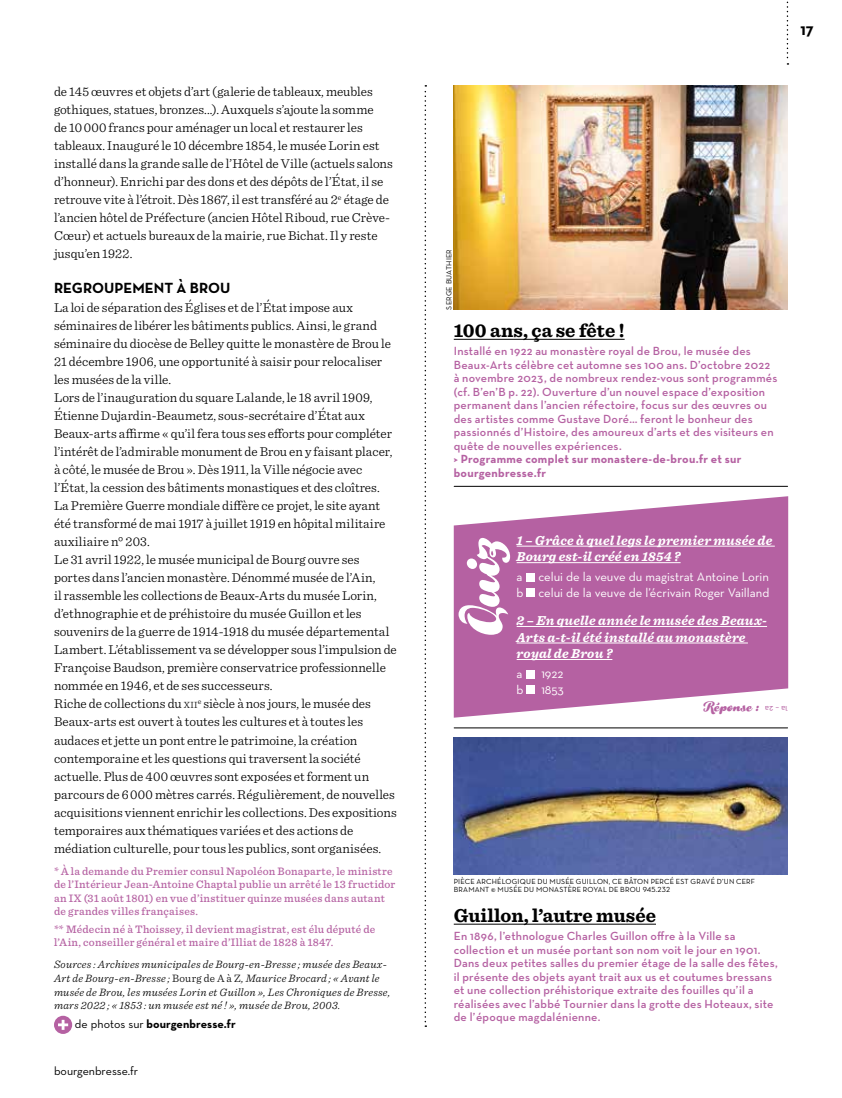
<style>
.page{position:relative;width:842px;height:1098px;background:#fff}
.page>*{position:absolute;margin:0;border:0;box-sizing:border-box;transform-origin:0 0}
.t1{font:700 19.5px "Sentinel";letter-spacing:.005em;color:#000}
.t2{font:16.5px "Neutraface Text Bold Alt";color:#000}
.t3{font:700 15px "Neutraface Text";color:#000}
.t4{font:300 13.5px/18px "Sentinel";color:#000}
.t5{font:italic 700 13.5px/16.5px "Sentinel";letter-spacing:.01em;color:#fff}
.t6{font:12.75px/15.6px "Neutraface Text";color:#fff}
.t7{font:600 12px/13.5px "Neutraface Text";letter-spacing:.015em;color:#b561a2}
.t8{font:700 12px/13.5px "Neutraface Text";letter-spacing:.02em;color:#b561a2}
.t9{font:700 12px "Neutraface Text";letter-spacing:.005em;color:#000}
.t10{font:12px "Neutraface Text";color:#000}
.t11{font:500 11.25px/13.5px "Sentinel";letter-spacing:.025em;color:#b561a2}
.t12{font:italic 300 11.25px/13.5px "Sentinel";letter-spacing:.02em;color:#000}
.t13{font:9.9px "Bowling Script Basic";letter-spacing:.03em;color:#b561a2}
.t14{font:9px "Neutraface Text";color:#b561a2}
.t15{font:7.5px/8.2px "Neutraface Text";letter-spacing:.02em;color:#000}
.s1{font-size:9.45px}
.s2{font-style:normal}
.s3{font-weight:400}
</style>
<div class="page">
<svg style="left:787px;top:1px;width:1px;height:64px"></svg>
<svg style="left:54px;top:1015px;width:18px;height:18px"></svg>
<svg style="left:425px;top:85px;width:1px;height:941px"></svg>
<hr style="left:454px;top:339px;width:171px;height:1px;background:#000">
<hr style="left:454px;top:923px;width:202px;height:1px;background:#000">
<svg style="left:454px;top:496px;width:334px;height:221px;background:#bf78af"></svg>
<hr style="left:517px;top:545px;width:258px;height:1px;background:#fff">
<hr style="left:517px;top:562px;width:164px;height:1px;background:#fff">
<hr style="left:517px;top:626px;width:250px;height:1px;background:#fff">
<hr style="left:517px;top:642px;width:231px;height:1px;background:#fff">
<hr style="left:517px;top:659px;width:95px;height:1px;background:#fff">
<div style="left:526px;top:573px;width:8px;height:8px;background:#fff"></div>
<div style="left:526px;top:588px;width:8px;height:8px;background:#fff"></div>
<div style="left:526px;top:669px;width:8px;height:8px;background:#fff"></div>
<div style="left:526px;top:685px;width:8px;height:8px;background:#fff"></div>
<svg style="left:458px;top:537px;width:52px;height:97px"></svg>
<img style="left:454px;top:737px;width:334px;height:136px">
<img style="left:454px;top:85px;width:334px;height:224px">
<hr style="left:454px;top:727px;width:334px;height:1px;background:#000">
<hr style="left:454px;top:486px;width:334px;height:1px;background:#000">
<p class="t4" style="left:54px;top:81px;width:340px">de 145 œuvres et objets d’art (galerie de tableaux, meubles gothiques, statues, bronzes...). Auxquels s’ajoute la somme<br>de 10 000 francs pour aménager un local et restaurer les tableaux. Inauguré le 10 décembre 1854, le musée Lorin est installé dans la grande salle de l’Hôtel de Ville (actuels salons d’honneur). Enrichi par des dons et des dépôts de l’État, il se retrouve vite à l’étroit. Dès 1867, il est transféré au 2<sup>e</sup> étage de l’ancien hôtel de Préfecture (ancien Hôtel Riboud, rue Crève-Cœur) et actuels bureaux de la mairie, rue Bichat. Il y reste jusqu’en 1922.</p>
<p class="t3" style="left:54px;top:278px;width:178px">REGROUPEMENT À BROU</p>
<p class="t4" style="left:54px;top:297px;width:344px">La loi de séparation des Églises et de l’État impose aux séminaires de libérer les bâtiments publics. Ainsi, le grand séminaire du diocèse de Belley quitte le monastère de Brou le 21 décembre 1906, une opportunité à saisir pour relocaliser les musées de la ville.<br>Lors de l’inauguration du square Lalande, le 18 avril 1909, Étienne Dujardin-Beaumetz, sous-secrétaire d’État aux Beaux-arts affirme « qu’il fera tous ses efforts pour compléter l’intérêt de l’admirable monument de Brou en y faisant placer, à côté, le musée de Brou ». Dès 1911, la Ville négocie avec l’État, la cession des bâtiments monastiques et des cloîtres.<br>La Première Guerre mondiale diffère ce projet, le site ayant été transformé de mai 1917 à juillet 1919 en hôpital militaire auxiliaire n° 203.<br>Le 31 avril 1922, le musée municipal de Bourg ouvre ses portes dans l’ancien monastère. Dénommé musée de l’Ain,<br>il rassemble les collections de Beaux-Arts du musée Lorin, d’ethnographie et de préhistoire du musée Guillon et les souvenirs de la guerre de 1914-1918 du musée départemental Lambert. L’établissement va se développer sous l’impulsion de Françoise Baudson, première conservatrice professionnelle nommée en 1946, et de ses successeurs.<br>Riche de collections du <span class="s1">xii</span><sup>e</sup> siècle à nos jours, le musée des Beaux-arts est ouvert à toutes les cultures et à toutes les audaces et jette un pont entre le patrimoine, la création contemporaine et les questions qui traversent la société actuelle. Plus de 400 œuvres sont exposées et forment un parcours de 6 000 mètres carrés. Régulièrement, de nouvelles acquisitions viennent enrichir les collections. Des expositions temporaires aux thématiques variées et des actions de médiation culturelle, pour tous les publics, sont organisées.</p>
<p class="t11" style="left:54px;top:863px;width:343px">* À la demande du Premier consul Napoléon Bonaparte, le ministre de l’Intérieur Jean-Antoine Chaptal publie un arrêté le 13 fructidor an IX (31 août 1801) en vue d’instituer quinze musées dans autant de grandes villes françaises.</p>
<p class="t11" style="left:54px;top:921px;width:323px">** Médecin né à Thoissey, il devient magistrat, est élu député de l’Ain, conseiller général et maire d’Illiat de 1828 à 1847.</p>
<p class="t12" style="left:54px;top:956px;width:338px">Sources : Archives municipales de Bourg-en-Bresse ; musée des Beaux-Art de Bourg-en-Bresse ; <span class="s2">Bourg de A à Z</span>, Maurice Brocard ; « Avant le musée de Brou, les musées Lorin et Guillon », Les Chroniques de Bresse, mars 2022 ; « 1853 : un musée est né ! », musée de Brou, 2003.</p>
<p class="t9" style="left:75px;top:1015px;width:162px"><span class="s3">de photos sur</span> bourgenbresse.fr</p>
<p class="t10" style="left:54px;top:1063px;width:86px">bourgenbresse.fr</p>
<p class="t2" style="left:800px;top:18px;width:15px">17</p>
<p class="t15" style="left:445px;top:309px;width:62px;rotate:-90deg">SERGE BUATHIER</p>
<h1 class="t1" style="left:454px;top:315px;width:172px">100 ans, ça se fête !</h1>
<p class="t7" style="left:454px;top:344px;width:325px">Installé en 1922 au monastère royal de Brou, le musée des Beaux-Arts célèbre cet automne ses 100 ans. D’octobre 2022 à novembre 2023, de nombreux rendez-vous sont programmés (cf. B’en’B p. 22). Ouverture d’un nouvel espace d’exposition permanent dans l’ancien réfectoire, focus sur des œuvres ou des artistes comme Gustave Doré… feront le bonheur des passionnés d’Histoire, des amoureux d’arts et des visiteurs en quête de nouvelles expériences.</p>
<p class="t8" style="left:454px;top:452px;width:289px">&gt; Programme complet sur monastere-de-brou.fr et sur bourgenbresse.fr</p>
<p class="t5" style="left:517px;top:531px;width:257px">1 – Grâce à quel legs le premier musée de<br>Bourg est-il créé en 1854 ?</p>
<p class="t6" style="left:517px;top:568px;width:254px">a celui de la veuve du magistrat Antoine Lorin b celui de la veuve de l’écrivain Roger Vailland</p>
<p class="t5" style="left:517px;top:611px;width:252px">2 – En quelle année le musée des Beaux-<br>Arts a-t-il été installé au monastère royal de Brou ?</p>
<p class="t6" style="left:517px;top:665px;width:8px">a</p>
<p class="t6" style="left:541px;top:665px;width:24px">1922</p>
<p class="t6" style="left:517px;top:681px;width:9px">b</p>
<p class="t6" style="left:541px;top:681px;width:24px">1853</p>
<p class="t13" style="left:703px;top:701px;width:57px">Réponse :</p>
<p class="t14" style="left:788px;top:714px;width:25px;rotate:-180deg">1a – 2a</p>
<p class="t15" style="left:454px;top:876px;width:303px">PIÈCE ARCHÉLOGIQUE DU MUSÉE GUILLON, CE BÂTON PERCÉ EST GRAVÉ D’UN CERF<br>BRAMANT © MUSÉE DU MONASTÈRE ROYAL DE BROU 945.232</p>
<h1 class="t1" style="left:454px;top:900px;width:204px">Guillon, l’autre musée</h1>
<p class="t7" style="left:454px;top:928px;width:326px">En 1896, l’ethnologue Charles Guillon offre à la Ville sa collection et un musée portant son nom voit le jour en 1901.<br>Dans deux petites salles du premier étage de la salle des fêtes, il présente des objets ayant trait aux us et coutumes bressans et une collection préhistorique extraite des fouilles qu’il a réalisées avec l’abbé Tournier dans la grotte des Hoteaux, site de l’époque magdalénienne.</p>
</div>
